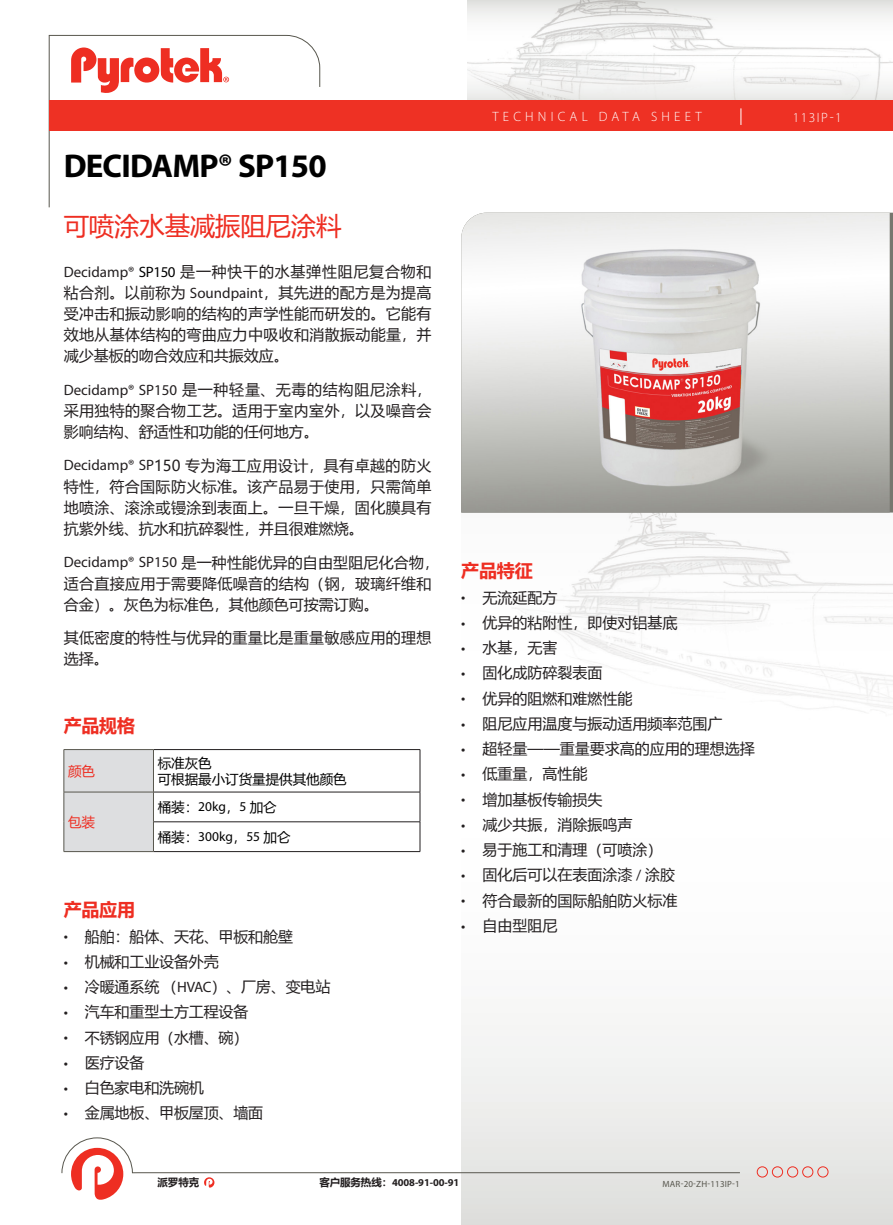
<style>
.page{position:relative;width:893px;height:1225px;background:#fff}
.page>*{position:absolute;margin:0;border:0;box-sizing:border-box;transform-origin:0 0}
.Data_Sheet_主标题{font:700 33px "Myriad Pro";letter-spacing:-.025em;color:#000}
.Data_Sheet副标题{font:25.5px "Microsoft Ya Hei";letter-spacing:-.01em;color:#ee2e22}
.Data_Sheet小标题{font:700 18px "Microsoft Ya Hei";letter-spacing:-.01em;color:#ee2e22}
.Data_Sheet正文{font:15px/21px "Microsoft Ya Hei";color:#231f20;text-align:justify}
.Data_Sheet正文-2{font:15px/21px "Microsoft Ya Hei";letter-spacing:.025em;color:#231f20}
.Data_Sheet_表内正文{font:13.5px "Microsoft Ya Hei";color:#000}
.t1{font:300 13.5px "Myriad Pro";letter-spacing:.31em;color:#fff}
.Data_Sheet_表内正文-2{font:13.5px "Myriad Pro";color:#000}
.Data_Sheet_表格内标题{font:13.5px "Microsoft Ya Hei";color:#ee2e22}
.t2{font:700 10.5px "Myriad Pro";letter-spacing:-.01em;color:#231f20}
.t3{font:700 10.5px "Microsoft Ya Hei";color:#231f20}
.body{font:9px "Myriad Pro";letter-spacing:.02em;color:#58574e}
.s1{font-family:"Myriad Pro"}
.s2{font-family:"Myriad Pro";color:#000}
.s3{font-family:"Microsoft Ya Hei"}
</style>
<div class="page">
<img style="left:461px;top:512px;width:432px;height:713px">
<img style="left:467px;top:0;width:426px;height:100px">
<svg style="left:48px;top:35px;width:272px;height:173px"></svg>
<svg style="left:71px;top:47px;width:158px;height:47px"></svg>
<div style="left:49px;top:100px;width:844px;height:31px;background:#ee3124"></div>
<div style="left:772px;top:1166px;width:11px;height:11px;border:1px solid #ee2e22;border-radius:50%"></div>
<div style="left:787px;top:1166px;width:11px;height:11px;border:1px solid #ee2e22;border-radius:50%"></div>
<div style="left:802px;top:1166px;width:11px;height:11px;border:1px solid #ee2e22;border-radius:50%"></div>
<div style="left:817px;top:1166px;width:11px;height:11px;border:1px solid #ee2e22;border-radius:50%"></div>
<div style="left:757px;top:1166px;width:11px;height:11px;border:1px solid #ee2e22;border-radius:50%"></div>
<svg style="left:61px;top:1137px;width:680px;height:63px"></svg>
<svg style="left:740px;top:108px;width:1px;height:17px"></svg>
<img style="left:461px;top:213px;width:429px;height:299px">
<hr style="left:154px;top:749px;width:266px;height:1px;background:#231f20">
<hr style="left:420px;top:750px;width:1px;height:42px;background:#231f20">
<svg style="left:420px;top:792px;width:1px;height:59px"></svg>
<hr style="left:154px;top:792px;width:266px;height:1px;background:#231f20">
<hr style="left:154px;top:821px;width:266px;height:1px;background:#231f20">
<hr style="left:154px;top:851px;width:266px;height:1px;background:#231f20">
<div style="left:64px;top:749px;width:90px;height:102px;background:#dddee0"></div>
<hr style="left:64px;top:851px;width:90px;height:1px;background:#58574e">
<p class="Data_Sheet_主标题" style="left:64px;top:144px;width:265px">DECIDAMP® SP150</p>
<p class="Data_Sheet副标题" style="left:64px;top:208px;width:279px">可喷涂水基减振阻尼涂料</p>
<p class="Data_Sheet正文" style="left:64px;top:261px;width:369px"><span class="s1">Decidamp®</span> <span class="s2">SP150</span> 是一种快干的水基弹性阻尼复合物和粘合剂。以前称为 <span class="s1">Soundpaint</span>，其先进的配方是为提高受冲击和振动影响的结构的声学性能而研发的。它能有效地从基体结构的弯曲应力中吸收和消散振动能量，并减少基板的吻合效应和共振效应。</p>
<p class="Data_Sheet正文" style="left:64px;top:378px;width:369px"><span class="s1">Decidamp® SP150</span> 是一种轻量、无毒的结构阻尼涂料，采用独特的聚合物工艺。适用于室内室外，以及噪音会影响结构、舒适性和功能的任何地方。</p>
<p class="Data_Sheet正文" style="left:64px;top:454px;width:369px"><span class="s1">Decidamp® SP</span>150 专为海工应用设计，具有卓越的防火特性，符合国际防火标准。该产品易于使用，只需简单地喷涂、滚涂或镘涂到表面上。一旦干燥，固化膜具有抗紫外线、抗水和抗碎裂性，并且很难燃烧。</p>
<p class="Data_Sheet正文" style="left:64px;top:551px;width:377px;text-align:left"><span class="s1">Decidamp® SP150</span> 是一种性能优异的自由型阻尼化合物，适合直接应用于需要降低噪音的结构（钢，玻璃纤维和合金）。灰色为标准色，其他颜色可按需订购。</p>
<p class="Data_Sheet正文-2" style="left:64px;top:627px;width:369px">其低密度的特性与优异的重量比是重量敏感应用的理想选择。</p>
<p class="Data_Sheet小标题" style="left:64px;top:713px;width:73px">产品规格</p>
<p class="Data_Sheet_表格内标题" style="left:68px;top:761px;width:28px">颜色</p>
<p class="Data_Sheet_表格内标题" style="left:68px;top:812px;width:28px">包装</p>
<p class="Data_Sheet_表内正文" style="left:158px;top:753px;width:55px">标准灰色</p>
<p class="Data_Sheet_表内正文" style="left:158px;top:769px;width:190px">可根据最小订货量提供其他颜色</p>
<p class="Data_Sheet_表内正文" style="left:158px;top:797px;width:121px">桶装：<span class="s1">20kg</span>，<span class="s1">5</span> 加仑</p>
<p class="Data_Sheet_表内正文-2" style="left:158px;top:828px;width:134px"><span class="s3">桶装：</span>300kg<span class="s3">，</span>55 <span class="s3">加仑</span></p>
<p class="Data_Sheet小标题" style="left:64px;top:897px;width:73px">产品应用</p>
<p class="Data_Sheet正文" style="left:64px;top:925px;width:231px"><span class="s1">•</span> 船舶：船体、天花、甲板和舱壁</p>
<p class="Data_Sheet正文" style="left:64px;top:950px;width:157px"><span class="s1">•</span> 机械和工业设备外壳</p>
<p class="Data_Sheet正文" style="left:64px;top:975px;width:268px"><span class="s1">•</span> 冷暖通系统（<span class="s1">HVAC</span>）、厂房、变电站</p>
<p class="Data_Sheet正文" style="left:64px;top:1001px;width:186px"><span class="s1">•</span> 汽车和重型土方工程设备</p>
<p class="Data_Sheet正文" style="left:64px;top:1026px;width:186px"><span class="s1">•</span> 不锈钢应用（水槽、碗）</p>
<p class="Data_Sheet正文" style="left:64px;top:1051px;width:82px"><span class="s1">•</span> 医疗设备</p>
<p class="Data_Sheet正文" style="left:64px;top:1076px;width:142px"><span class="s1">•</span> 白色家电和洗碗机</p>
<p class="Data_Sheet正文" style="left:64px;top:1102px;width:201px"><span class="s1">•</span> 金属地板、甲板屋顶、墙面</p>
<p class="t1" style="left:492px;top:108px;width:211px">TECHNICAL DATA SHEET</p>
<p class="t1" style="left:793px;top:110px;width:50px">113IP-1</p>
<p class="Data_Sheet小标题" style="left:461px;top:558px;width:73px">产品特征</p>
<p class="Data_Sheet正文" style="left:461px;top:586px;width:98px"><span class="s1">•</span> 无流延配方</p>
<p class="Data_Sheet正文" style="left:461px;top:611px;width:218px"><span class="s1">•</span> 优异的粘附性，即使对铝基底</p>
<p class="Data_Sheet正文" style="left:461px;top:637px;width:98px"><span class="s1">•</span> 水基，无害</p>
<p class="Data_Sheet正文" style="left:461px;top:662px;width:143px"><span class="s1">•</span> 固化成防碎裂表面</p>
<p class="Data_Sheet正文" style="left:461px;top:687px;width:173px"><span class="s1">•</span> 优异的阻燃和难燃性能</p>
<p class="Data_Sheet正文" style="left:461px;top:712px;width:263px"><span class="s1">•</span> 阻尼应用温度与振动适用频率范围广</p>
<p class="Data_Sheet正文" style="left:461px;top:738px;width:295px"><span class="s1">•</span> 超轻量——重量要求高的应用的理想选择</p>
<p class="Data_Sheet正文" style="left:461px;top:763px;width:128px"><span class="s1">•</span> 低重量，高性能</p>
<p class="Data_Sheet正文" style="left:461px;top:788px;width:143px"><span class="s1">•</span> 增加基板传输损失</p>
<p class="Data_Sheet正文" style="left:461px;top:813px;width:173px"><span class="s1">•</span> 减少共振，消除振鸣声</p>
<p class="Data_Sheet正文" style="left:461px;top:839px;width:203px"><span class="s1">•</span> 易于施工和清理（可喷涂）</p>
<p class="Data_Sheet正文" style="left:461px;top:864px;width:215px"><span class="s1">•</span> 固化后可以在表面涂漆 <span class="s1">/</span> 涂胶</p>
<p class="Data_Sheet正文" style="left:461px;top:889px;width:218px"><span class="s1">•</span> 符合最新的国际船舶防火标准</p>
<p class="Data_Sheet正文" style="left:461px;top:914px;width:98px"><span class="s1">•</span> 自由型阻尼</p>
<p class="t3" style="left:157px;top:1174px;width:43px">派罗特克</p>
<p class="t2" style="left:319px;top:1175px;width:141px"><span class="s3">客户服务热线：</span>4008-91-00-91</p>
<p class="body" style="left:662px;top:1178px;width:79px">MAR-20-ZH-113IP-1</p>
</div>
